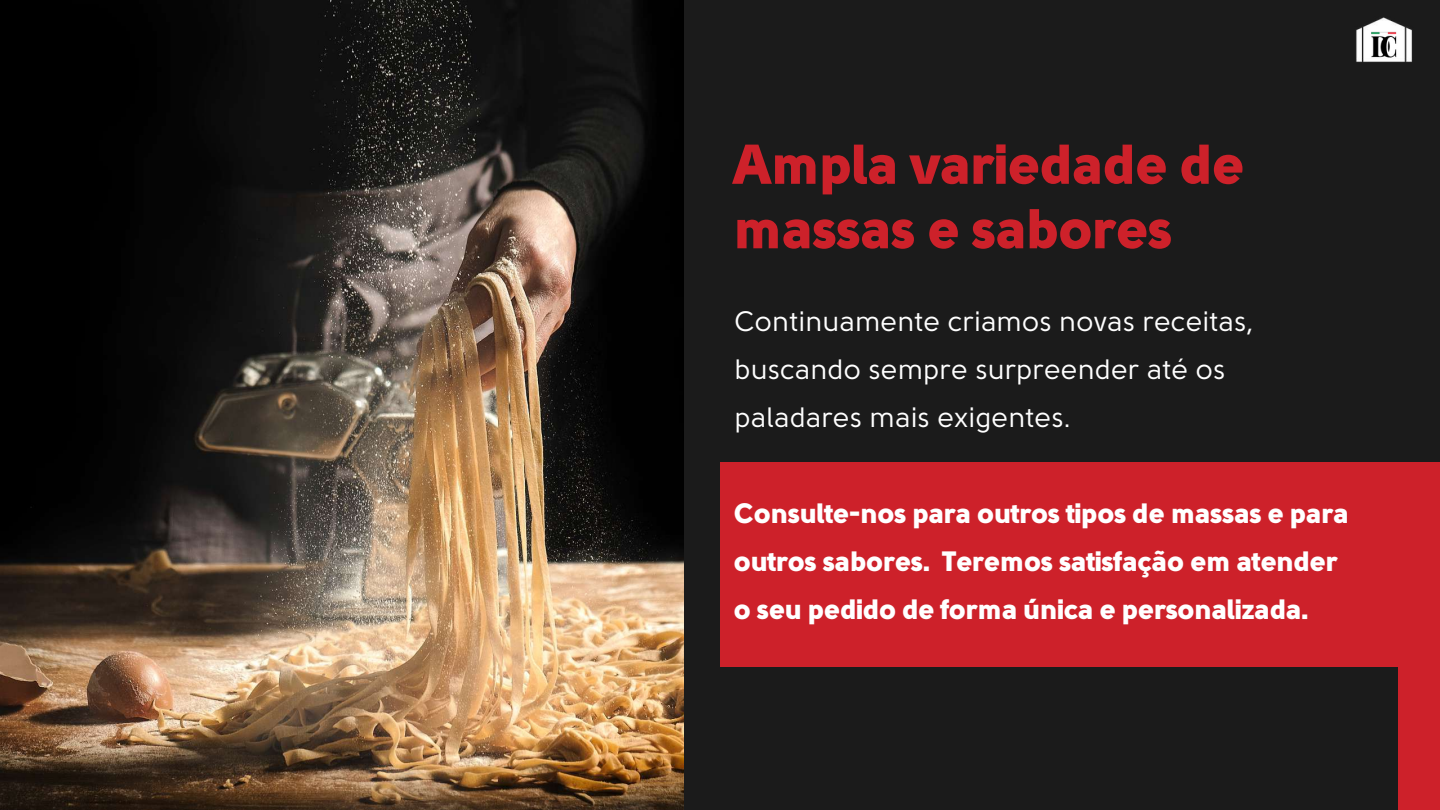
<style>
.page{position:relative;width:1440px;height:810px;background:#1b1b1b}
.page>*{position:absolute;margin:0;border:0;box-sizing:border-box;transform-origin:0 0}
.t1{font:900 56px/64.5px "Solomon Sans";color:#cd212a}
.t2{font:900 28px/48px "Solomon Sans";color:#fff}
.t3{font:28px/48px "Solomon Sans";color:#fff}
</style>
<div class="page">
<img style="left:0;top:0;width:684px;height:810px">
<div style="left:1398px;top:462px;width:42px;height:348px;background:#cd212a"></div>
<img style="left:1356px;top:17px;width:56px;height:45px">
<div style="left:720px;top:462px;width:687px;height:204px;background:#cd212a"></div>
<h1 class="t1" style="left:735px;top:135px;width:512px">Ampla variedade de massas e sabores</h1>
<p class="t3" style="left:735px;top:299px;width:520px">Continuamente criamos novas receitas, buscando sempre surpreender até os paladares mais exigentes.</p>
<p class="t2" style="left:735px;top:491px;width:616px">Consulte-nos para outros tipos de massas e para outros sabores. Teremos satisfação em atender o seu pedido de forma única e personalizada.</p>
</div>
